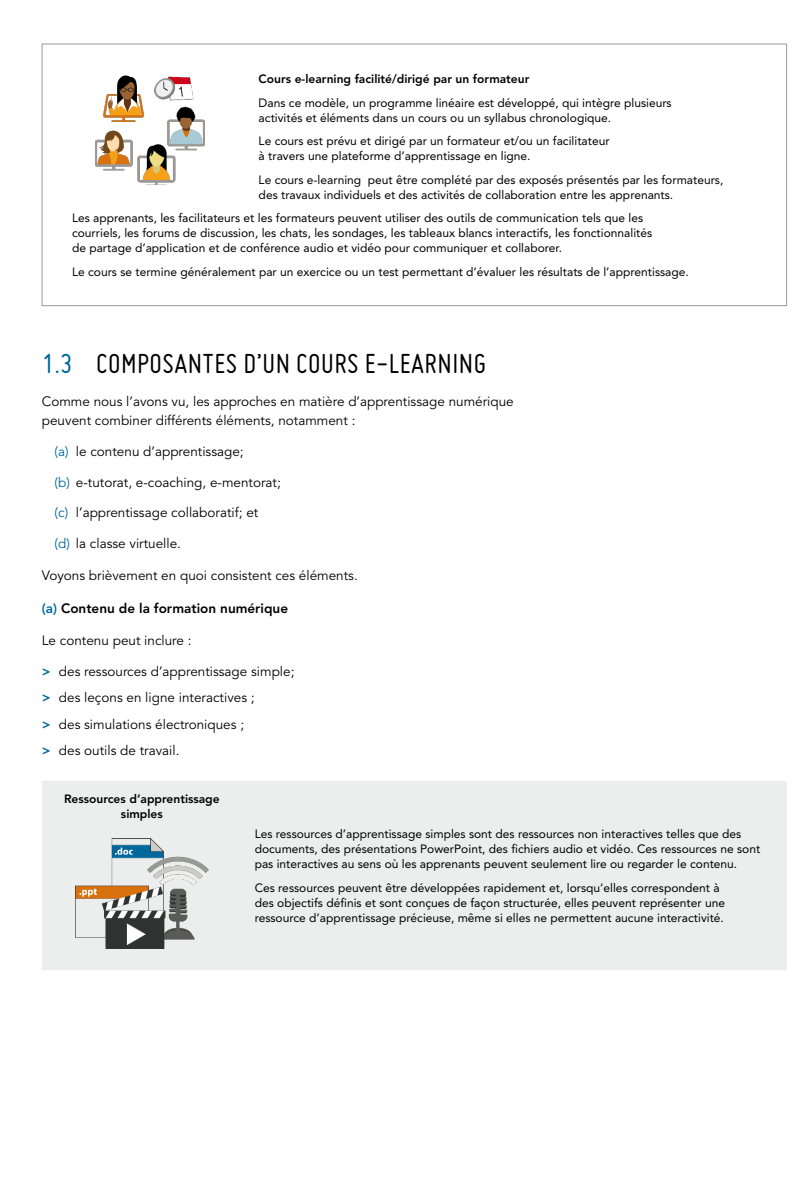
<style>
.page{position:relative;width:806px;height:1179px;background:#fff}
.page>*{position:absolute;margin:0;border:0;box-sizing:border-box;transform-origin:0 0}
.t1{font:30px "Miso";letter-spacing:.015em;color:#000}
.t2{font:13.5px/26.5px "Avenir LT Std";color:#000}
.t3{font:800 13.5px "Avenir LT Std";color:#000}
.t4{font:12px/15px "Avenir LT Std";color:#000}
.t5{font:800 12px/15px "Avenir LT Std";color:#000;text-align:center}
.s1{color:#00679c}
.s2{font-weight:800;color:#00679c}
</style>
<div class="page">
<div style="left:42px;top:781px;width:744px;height:188px;background:#eceded"></div>
<img style="left:75px;top:838px;width:134px;height:110px">
<div style="left:42px;top:44px;width:744px;height:262px;border:1px solid #999996"></div>
<img style="left:96px;top:75px;width:109px;height:110px">
<p class="t5" style="left:258px;top:71px;width:272px">Cours e-learning facilité/dirigé par un formateur</p>
<p class="t4" style="left:258px;top:95px;width:414px">Dans ce modèle, un programme linéaire est développé, qui intègre plusieurs activités et éléments dans un cours ou un syllabus chronologique.</p>
<p class="t4" style="left:258px;top:133px;width:352px">Le cours est prévu et dirigé par un formateur et/ou un facilitateur à travers une plateforme d’apprentissage en ligne.</p>
<p class="t4" style="left:258px;top:172px;width:466px">Le cours e-learning peut être complété par des exposés présentés par les formateurs, des travaux individuels et des activités de collaboration entre les apprenants.</p>
<p class="t4" style="left:72px;top:210px;width:581px">Les apprenants, les facilitateurs et les formateurs peuvent utiliser des outils de communication tels que les courriels, les forums de discussion, les chats, les sondages, les tableaux blancs interactifs, les fonctionnalités de partage d’application et de conférence audio et vidéo pour communiquer et collaborer.</p>
<p class="t4" style="left:72px;top:264px;width:618px">Le cours se termine généralement par un exercice ou un test permettant d’évaluer les résultats de l’apprentissage.</p>
<h1 class="t1" style="left:42px;top:347px;width:445px"><span class="s1">1.3</span> COMPOSANTES D’UN COURS E-LEARNING</h1>
<p class="t2" style="left:42px;top:391px;width:473px;line-height:19.5px">Comme nous l’avons vu, les approches en matière d’apprentissage numérique peuvent combiner différents éléments, notamment :</p>
<p class="t2" style="left:55px;top:438px;width:190px"><span class="s1">(a)</span> le contenu d’apprentissage;</p>
<p class="t2" style="left:55px;top:469px;width:227px"><span class="s1">(b)</span> e-tutorat, e-coaching, e-mentorat;</p>
<p class="t2" style="left:55px;top:499px;width:205px"><span class="s1">(c)</span> l’apprentissage collaboratif; et</p>
<p class="t2" style="left:55px;top:530px;width:128px"><span class="s1">(d)</span> la classe virtuelle.</p>
<p class="t2" style="left:42px;top:562px;width:317px">Voyons brièvement en quoi consistent ces éléments.</p>
<p class="t3" style="left:42px;top:600px;width:247px"><span class="s1">(a)</span> Contenu de la formation numérique</p>
<p class="t2" style="left:42px;top:627px;width:151px">Le contenu peut inclure :</p>
<p class="t2" style="left:42px;top:658px;width:254px"><span class="s2">&gt;</span> des ressources d’apprentissage simple; <span class="s2">&gt;</span> des leçons en ligne interactives ;<br><span class="s2">&gt;</span> des simulations électroniques ;<br><span class="s2">&gt;</span> des outils de travail.</p>
<p class="t5" style="left:64px;top:791px;width:157px">Ressources d’apprentissage simples</p>
<p class="t4" style="left:254px;top:826px;width:507px">Les ressources d’apprentissage simples sont des ressources non interactives telles que des documents, des présentations PowerPoint, des fichiers audio et vidéo. Ces ressources ne sont pas interactives au sens où les apprenants peuvent seulement lire ou regarder le contenu.</p>
<p class="t4" style="left:254px;top:880px;width:471px">Ces ressources peuvent être développées rapidement et, lorsqu’elles correspondent à des objectifs définis et sont conçues de façon structurée, elles peuvent représenter une ressource d’apprentissage précieuse, même si elles ne permettent aucune interactivité.</p>
</div>
